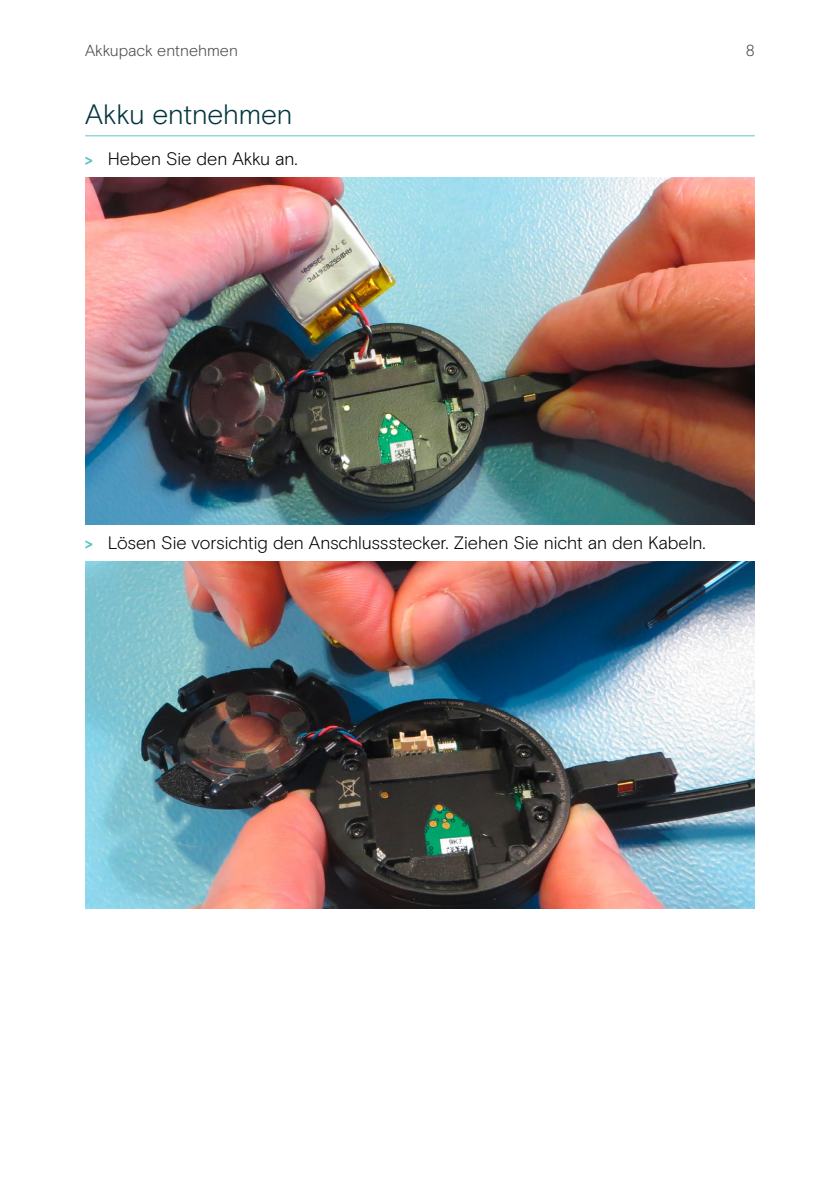
<style>
.page{position:relative;width:840px;height:1191px;background:#fff}
.page>*{position:absolute;margin:0;border:0;box-sizing:border-box;transform-origin:0 0}
.t1{font:300 28px "EPOS Basis";letter-spacing:-.005em;color:#00343c}
.t2{font:300 18px "EPOS Basis";letter-spacing:-.005em;color:#000}
.t3{font:300 16px "EPOS Basis";letter-spacing:-.005em;color:#4a4a4d}
.s1{font-size:15px;color:#62c6c1}
</style>
<div class="page">
<hr style="left:85px;top:135px;width:669px;height:1px;background:#62c6c1">
<img style="left:85px;top:177px;width:669px;height:347px">
<img style="left:85px;top:561px;width:669px;height:347px">
<p class="t3" style="left:85px;top:42px;width:154px">Akkupack entnehmen</p>
<p class="t3" style="left:745px;top:42px;width:11px">8</p>
<h1 class="t1" style="left:85px;top:98px;width:209px">Akku entnehmen</h1>
<p class="t2" style="left:85px;top:149px;width:212px"><span class="s1">&gt;</span> Heben Sie den Akku an.</p>
<p class="t2" style="left:85px;top:532px;width:620px"><span class="s1">&gt;</span> Lösen Sie vorsichtig den Anschlussstecker. Ziehen Sie nicht an den Kabeln.</p>
</div>
